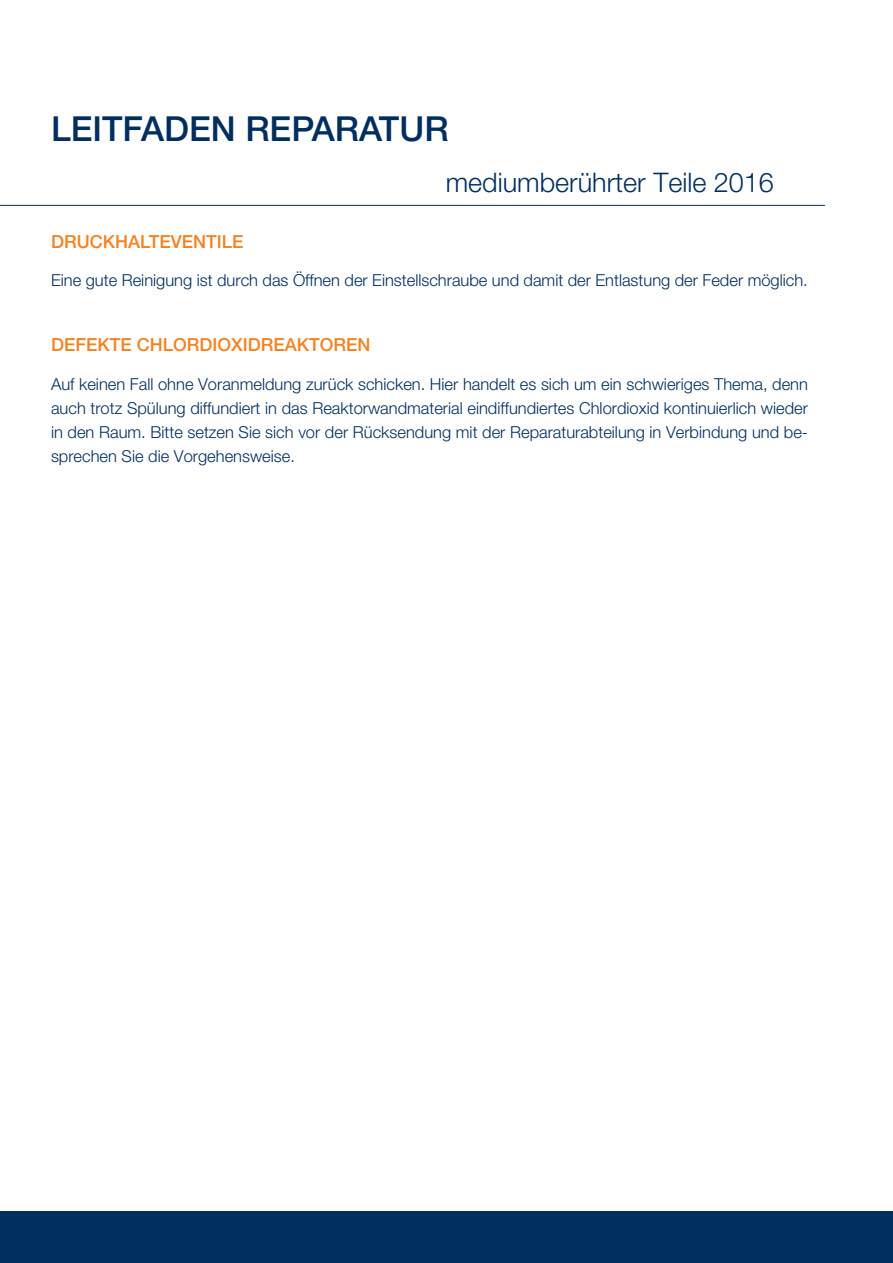
<style>
.page{position:relative;width:893px;height:1263px;background:#fff}
.page>*{position:absolute;margin:0;border:0;box-sizing:border-box;transform-origin:0 0}
.t1{font:500 34.5px "Helvetica Neue";color:#002e5e}
.t2{font:300 27px "Helvetica Neue";color:#002e5e}
.t3{font:500 18px "Helvetica Neue";color:#f58220}
.t4{font:300 16.5px/24px "Helvetica Neue";color:#002e5e;text-align:justify}
</style>
<div class="page">
<hr style="left:0;top:205px;width:825px;height:1px;background:#002e5e">
<div style="left:0;top:1212px;width:893px;height:51px;background:#002e5e"></div>
<h1 class="t1" style="left:51px;top:108px;width:399px">LEITFADEN REPARATUR</h1>
<h2 class="t2" style="left:446px;top:165px;width:330px">mediumberührter Teile 2016</h2>
<p class="t3" style="left:51px;top:231px;width:194px">DRUCKHALTEVENTILE</p>
<p class="t4" style="left:51px;top:268px;width:758px">Eine gute Reinigung ist durch das Öffnen der Einstellschraube und damit der Entlastung der Feder möglich.</p>
<p class="t3" style="left:51px;top:334px;width:321px">DEFEKTE CHLORDIOXIDREAKTOREN</p>
<p class="t4" style="left:51px;top:372px;width:758px">Auf keinen Fall ohne Voranmeldung zurück schicken. Hier handelt es sich um ein schwieriges Thema, denn auch trotz Spülung diffundiert in das Reaktorwandmaterial eindiffundiertes Chlordioxid kontinuierlich wieder in den Raum. Bitte setzen Sie sich vor der Rücksendung mit der Reparaturabteilung in Verbindung und be&shy;sprechen Sie die Vorgehensweise.</p>
</div>
